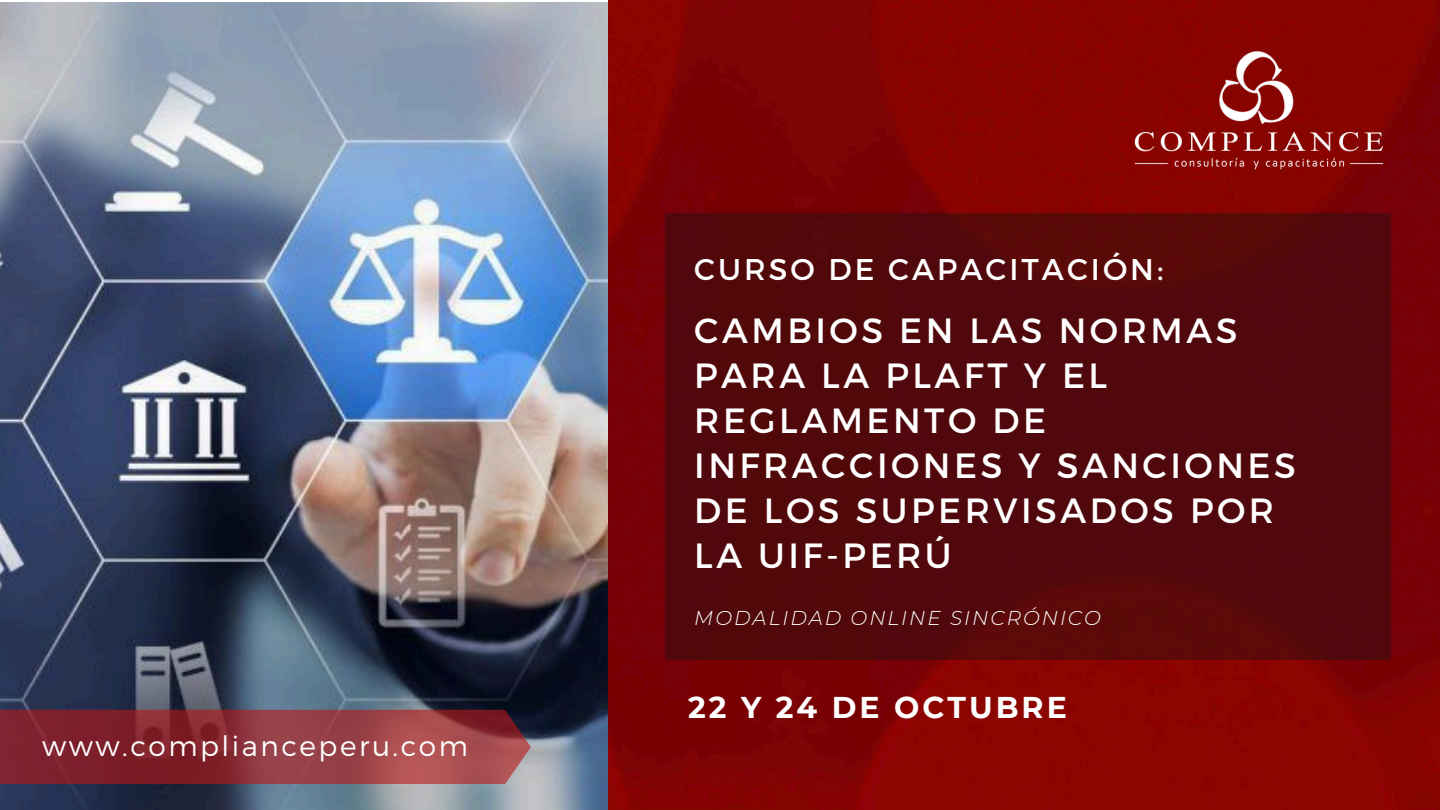
<style>
.page{position:relative;width:1440px;height:810px;background:#fff}
.page>*{position:absolute;margin:0;border:0;box-sizing:border-box;transform-origin:0 0}
.t1{font:35px/45px "Montserrat";letter-spacing:.1em;color:#fff}
.t2{font:30px "Montserrat";letter-spacing:.1em;color:#fff}
.t3{font:700 30px "Montserrat";letter-spacing:.1em;color:#fff}
.t4{font:300 28px "Montserrat";letter-spacing:.09em;color:#fff}
.t5{font:italic 300 20px "Montserrat";letter-spacing:.1em;color:#fff}
</style>
<div class="page">
<img style="left:0;top:2px;width:609px;height:808px">
<img style="left:609px;top:0;width:831px;height:810px">
<svg style="left:0;top:710px;width:531px;height:74px;background:#8e343c"></svg>
<img style="left:666px;top:213px;width:725px;height:447px">
<img style="left:1115px;top:29px;width:288px;height:172px">
<p class="t4" style="left:42px;top:728px;width:427px">www.complianceperu.com</p>
<h2 class="t2" style="left:694px;top:249px;width:471px">CURSO DE CAPACITACIÓN:</h2>
<p class="t1" style="left:694px;top:306px;width:603px">CAMBIOS EN LAS NORMAS<br>PARA LA PLAFT Y EL<br>REGLAMENTO DE<br>INFRACCIONES Y SANCIONES<br>DE LOS SUPERVISADOS POR<br>LA UIF-PERÚ</p>
<p class="t5" style="left:694px;top:606px;width:408px">MODALIDAD ONLINE SINCRÓNICO</p>
<h3 class="t3" style="left:688px;top:688px;width:380px">22 Y 24 DE OCTUBRE</h3>
</div>
